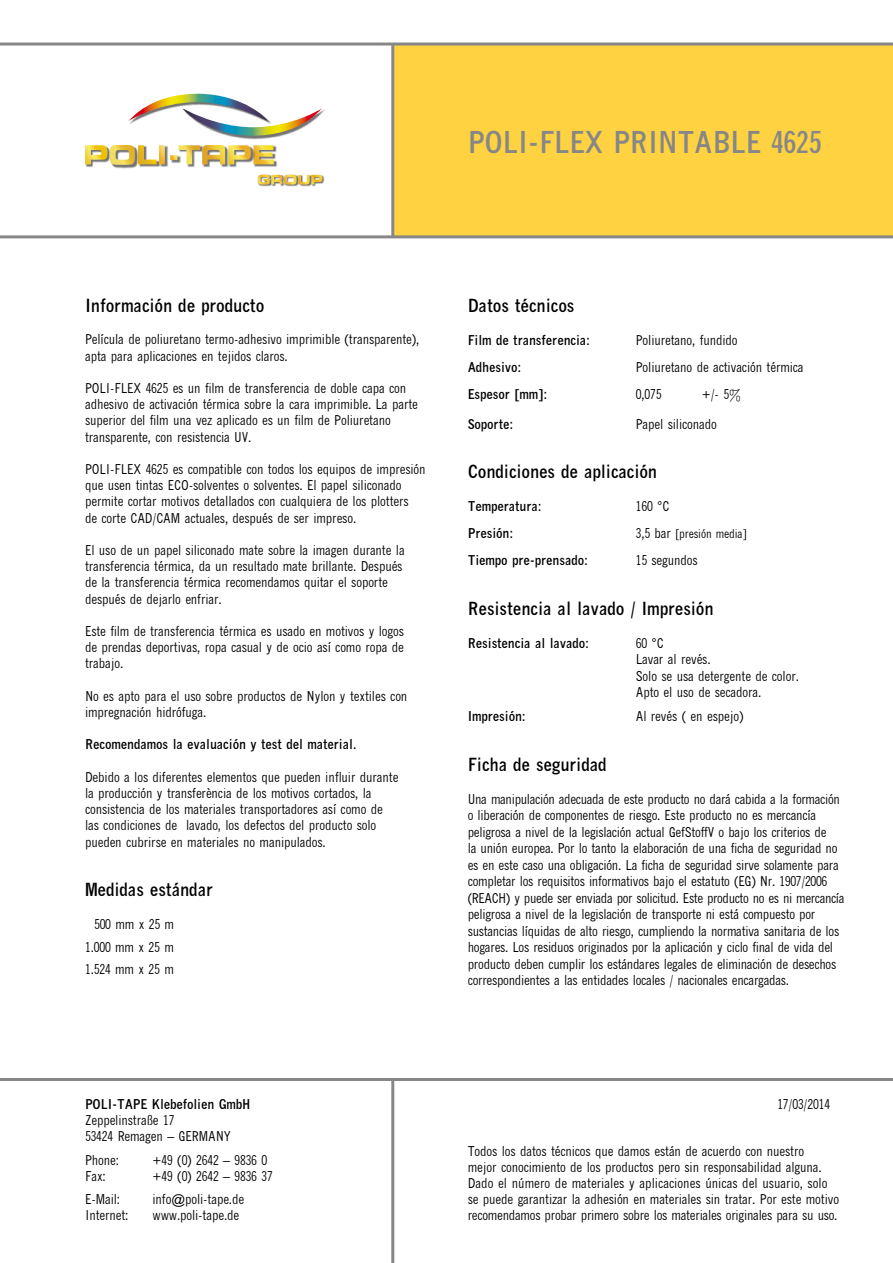
<style>
.page{position:relative;width:893px;height:1263px;background:#fff}
.page>*{position:absolute;margin:0;border:0;box-sizing:border-box;transform-origin:0 0}
.t1{font:700 condensed 30px "M News Gothic";color:#868786}
.t2{font:700 condensed 18px "M News Gothic";color:#000}
.t3{font:condensed 13.5px/16.2px "M News Gothic";color:#000}
.t4{font:700 condensed 13.5px "M News Gothic";color:#000}
.t5{font:condensed 12px "M News Gothic";color:#000}
.s1{font-size:13.5px}
</style>
<div class="page">
<div style="left:393px;top:44px;width:500px;height:193px;background:#ffd242"></div>
<hr style="left:0;top:235px;width:893px;height:3px;background:#868786">
<hr style="left:0;top:43px;width:893px;height:3px;background:#868786">
<hr style="left:391px;top:44px;width:3px;height:193px;background:#868786">
<hr style="left:0;top:1078px;width:893px;height:3px;background:#868786">
<hr style="left:391px;top:1079px;width:3px;height:184px;background:#868786">
<img style="left:259px;top:175px;width:66px;height:12px">
<svg style="left:258px;top:175px;width:64px;height:10px"></svg>
<img style="left:86px;top:165px;width:82px;height:3px">
<img style="left:187px;top:145px;width:90px;height:23px">
<svg style="left:85px;top:145px;width:189px;height:20px"></svg>
<img style="left:229px;top:109px;width:96px;height:30px">
<svg style="left:128px;top:94px;width:194px;height:42px"></svg>
<h1 class="t1" style="left:468px;top:124px;width:355px">POLI-FLEX PRINTABLE 4625</h1>
<h2 class="t2" style="left:85px;top:295px;width:181px">Información de producto</h2>
<p class="t3" style="left:85px;top:331px;width:336px">Película de poliuretano termo-adhesivo imprimible (transparente), apta para aplicaciones en tejidos claros.</p>
<p class="t3" style="left:85px;top:380px;width:334px">POLI-FLEX 4625 es un film de transferencia de doble capa con adhesivo de activación térmica sobre la cara imprimible. La parte superior del film una vez aplicado es un film de Poliuretano transparente, con resistencia UV.</p>
<p class="t3" style="left:85px;top:461px;width:342px">POLI-FLEX 4625 es compatible con todos los equipos de impresión que usen tintas ECO-solventes o solventes. El papel siliconado permite cortar motivos detallados con cualquiera de los plotters<br>de corte CAD/CAM actuales, después de ser impreso.</p>
<p class="t3" style="left:85px;top:542px;width:321px">El uso de un papel siliconado mate sobre la imagen durante la transferencia térmica, da un resultado mate brillante. Después de la transferencia térmica recomendamos quitar el soporte después de dejarlo enfriar.</p>
<p class="t3" style="left:85px;top:623px;width:320px;text-align:justify">Este film de transferencia térmica es usado en motivos y logos de prendas deportivas, ropa casual y de ocio así como ropa de trabajo.</p>
<p class="t3" style="left:85px;top:688px;width:324px">No es apto para el uso sobre productos de Nylon y textiles con impregnación hidrófuga.</p>
<p class="t4" style="left:85px;top:736px;width:273px">Recomendamos la evaluación y test del material.</p>
<p class="t3" style="left:85px;top:769px;width:315px">Debido a los diferentes elementos que pueden influir durante la producción y transferència de los motivos cortados, la consistencia de los materiales transportadores así como de las condiciones de lavado, los defectos del producto solo pueden cubrirse en materiales no manipulados.</p>
<h2 class="t2" style="left:85px;top:879px;width:129px">Medidas estándar</h2>
<p class="t3" style="left:85px;top:913px;width:91px;line-height:22.5px;text-align:justify;text-indent:9px">500 mm x 25 m 1.000 mm x 25 m 1.524 mm x 25 m</p>
<h2 class="t2" style="left:468px;top:295px;width:108px">Datos técnicos</h2>
<p class="t4" style="left:468px;top:332px;width:124px">Film de transferencia:</p>
<p class="t3" style="left:636px;top:332px;width:103px">Poliuretano, fundido</p>
<p class="t4" style="left:468px;top:359px;width:55px">Adhesivo:</p>
<p class="t3" style="left:636px;top:359px;width:169px">Poliuretano de activación térmica</p>
<p class="t4" style="left:468px;top:386px;width:81px">Espesor [mm]:</p>
<p class="t3" style="left:636px;top:386px;width:27px">0,075</p>
<p class="t3" style="left:702px;top:386px;width:40px">+/- 5%</p>
<p class="t4" style="left:468px;top:416px;width:47px">Soporte:</p>
<p class="t3" style="left:636px;top:416px;width:83px">Papel siliconado</p>
<h2 class="t2" style="left:468px;top:461px;width:191px">Condiciones de aplicación</h2>
<p class="t4" style="left:468px;top:498px;width:75px">Temperatura:</p>
<p class="t3" style="left:636px;top:498px;width:35px">160 °C</p>
<p class="t4" style="left:468px;top:525px;width:47px">Presión:</p>
<p class="t5" style="left:636px;top:527px;width:112px"><span class="s1">3,5 bar</span> [presión media]</p>
<p class="t4" style="left:468px;top:552px;width:122px">Tiempo pre-prensado:</p>
<p class="t3" style="left:636px;top:552px;width:63px">15 segundos</p>
<h2 class="t2" style="left:468px;top:598px;width:247px">Resistencia al lavado / Impresión</h2>
<p class="t4" style="left:468px;top:635px;width:123px">Resistencia al lavado:</p>
<p class="t3" style="left:636px;top:635px;width:165px">60 °C<br>Lavar al revés.<br>Solo se usa detergente de color.<br>Apto el uso de secadora.</p>
<p class="t4" style="left:468px;top:708px;width:59px">Impresión:</p>
<p class="t3" style="left:636px;top:708px;width:109px">Al revés ( en espejo)</p>
<h2 class="t2" style="left:468px;top:754px;width:140px">Ficha de seguridad</h2>
<p class="t3" style="left:468px;top:791px;width:378px">Una manipulación adecuada de este producto no dará cabida a la formación o liberación de componentes de riesgo. Este producto no es mercancía peligrosa a nivel de la legislación actual GefStoffV o bajo los criterios de<br>la unión europea. Por lo tanto la elaboración de una ficha de seguridad no es en este caso una obligación. La ficha de seguridad sirve solamente para completar los requisitos informativos bajo el estatuto (EG) Nr. 1907/2006 (REACH) y puede ser enviada por solicitud. Este producto no es ni mercancía peligrosa a nivel de la legislación de transporte ni está compuesto por sustancias líquidas de alto riesgo, cumpliendo la normativa sanitaria de los hogares. Los residuos originados por la aplicación y ciclo final de vida del producto deben cumplir los estándares legales de eliminación de desechos correspondientes a las entidades locales / nacionales encargadas.</p>
<p class="t4" style="left:85px;top:1096px;width:167px">POLI-TAPE Klebefolien GmbH</p>
<p class="t3" style="left:85px;top:1112px;width:147px">Zeppelinstraße 17<br>53424 Remagen – GERMANY</p>
<p class="t3" style="left:85px;top:1151px;width:35px">Phone:</p>
<p class="t3" style="left:153px;top:1151px;width:116px">+49 (0) 2642 – 9836 0</p>
<p class="t3" style="left:85px;top:1168px;width:22px">Fax:</p>
<p class="t3" style="left:153px;top:1168px;width:122px">+49 (0) 2642 – 9836 37</p>
<p class="t3" style="left:85px;top:1191px;width:37px">E-Mail:</p>
<p class="t3" style="left:153px;top:1191px;width:93px">info@poli-tape.de</p>
<p class="t3" style="left:85px;top:1207px;width:45px">Internet:</p>
<p class="t3" style="left:153px;top:1207px;width:88px">www.poli-tape.de</p>
<p class="t3" style="left:777px;top:1095px;width:54px">17/03/2014</p>
<p class="t3" style="left:468px;top:1142px;width:373px">Todos los datos técnicos que damos están de acuerdo con nuestro<br>mejor conocimiento de los productos pero sin responsabilidad alguna.<br>Dado el número de materiales y aplicaciones únicas del usuario, solo se puede garantizar la adhesión en materiales sin tratar. Por este motivo recomendamos probar primero sobre los materiales originales para su uso.</p>
</div>
